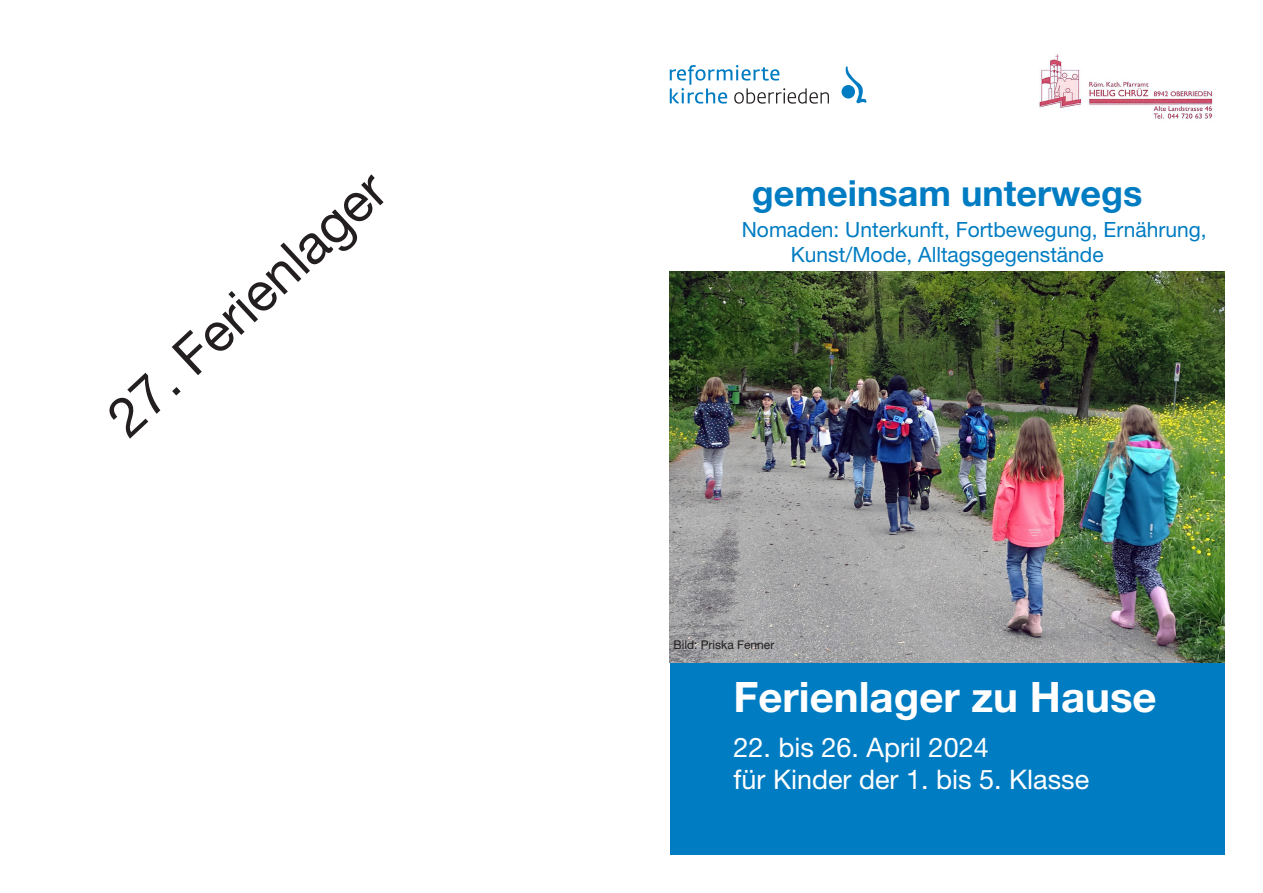
<style>
.page{position:relative;width:1263px;height:893px;background:#fff}
.page>*{position:absolute;margin:0;border:0;box-sizing:border-box;transform-origin:0 0}
.t1{font:54px "Helvetica Neue LT Pro";color:#231f20}
.Titelzeile_55_Roman{font:700 42px "Helvetica Neue LT Pro";color:#fff}
.t2{font:700 36px "Helvetica Neue LT Pro";color:#007cc2}
.Titelzeile_55_Roman-2{font:27px "Helvetica Neue LT Pro";color:#fff}
.Titelzeile_55_Roman-3{font:21px/25.2px "Helvetica Neue LT Pro";color:#007cc2}
.t3{font:12px "Helvetica Neue LT Pro";color:#231f20}
</style>
<div class="page">
<svg style="left:670px;top:65px;width:159px;height:39px"></svg>
<svg style="left:841px;top:85px;width:14px;height:14px"></svg>
<svg style="left:845px;top:66px;width:21px;height:38px"></svg>
<div style="left:670px;top:662px;width:555px;height:193px;background:#007cc2"></div>
<img style="left:670px;top:271px;width:555px;height:391px">
<img style="left:1039px;top:54px;width:174px;height:65px">
<p class="t1" style="left:93px;top:401px;width:360px;rotate:-43deg">27. Ferienlager</p>
<p class="t2" style="left:752px;top:171px;width:392px">gemeinsam unterwegs</p>
<p class="Titelzeile_55_Roman-3" style="left:791px;top:216px;width:417px;text-indent:-49px">Nomaden: Unterkunft, Fortbewegung, Ernährung,<br>Kunst/Mode, Alltagsgegenstände</p>
<p class="t3" style="left:673px;top:637px;width:102px">Bild: Priska Fenner</p>
<p class="Titelzeile_55_Roman" style="left:733px;top:671px;width:425px">Ferienlager zu Hause</p>
<p class="Titelzeile_55_Roman-2" style="left:733px;top:731px;width:257px">22. bis 26. April 2024</p>
<p class="Titelzeile_55_Roman-2" style="left:733px;top:763px;width:357px">für Kinder der 1. bis 5. Klasse</p>
</div>
